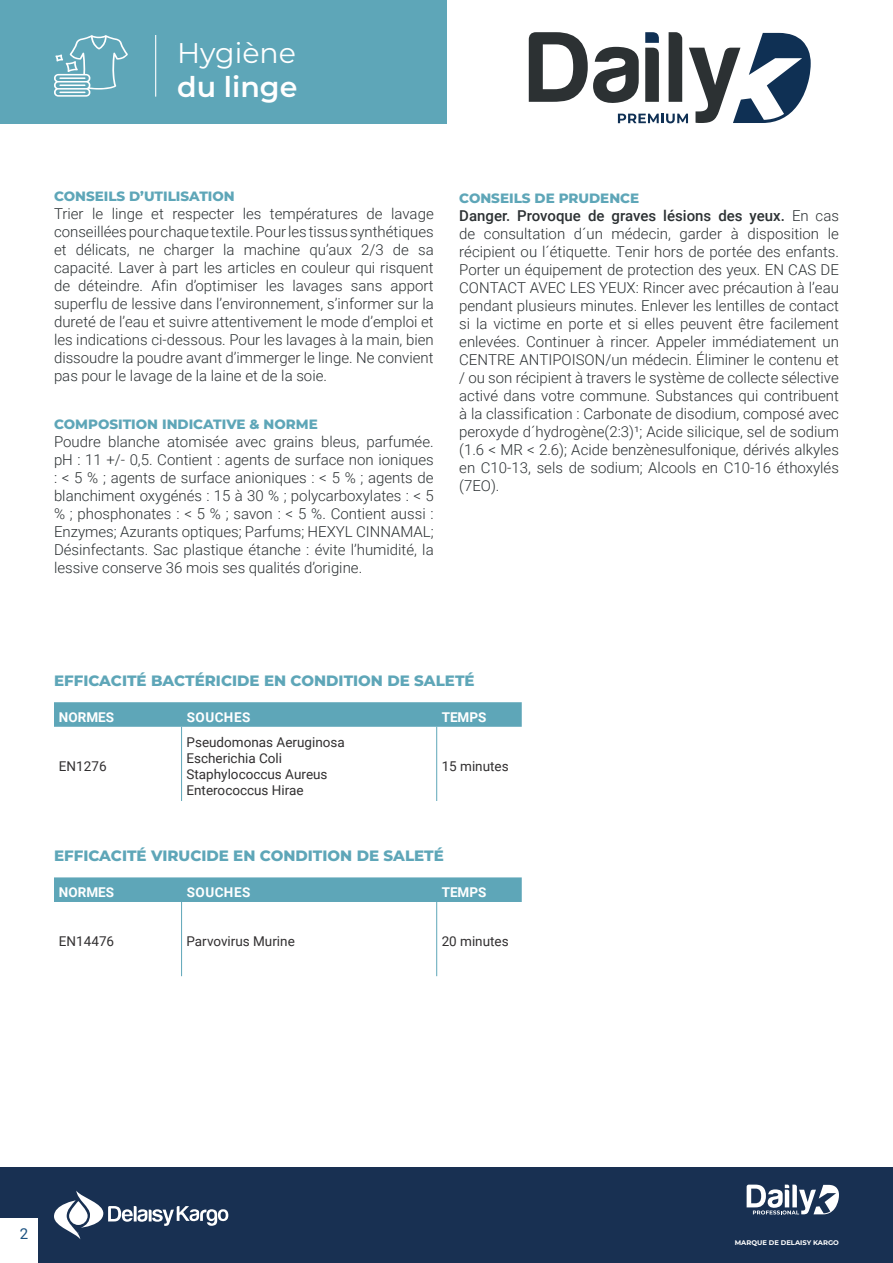
<style>
.page{position:relative;width:893px;height:1263px;background:#fff}
.page>*{position:absolute;margin:0;border:0;box-sizing:border-box;transform-origin:0 0}
.Medium_Size_80pt_Lea_96pt_Left{font:28.5px "Montserrat";color:#fff}
.Medium_Size_80pt_Lea_96pt_Left-2{font:600 28.5px "Montserrat";color:#fff}
.t1{font:300 15px/18px "Roboto";color:#2c3133;text-align:justify}
.t2{font:800 15px "Montserrat";color:#5ea6b8}
.Regular_Size_22pt_Lea_37pt_Left{font:15px "Roboto";color:#1c5281}
.t3{font:13.5px "Roboto";color:#312f30}
.t4{font:800 13.5px "Montserrat";color:#5ea6b8}
.t5{font:700 13.5px "Roboto";color:#fff}
.t6{font:700 13.5px "Roboto";letter-spacing:.035em;color:#fff}
.t7{font:700 6.75px "Montserrat";color:#fff}
.s1{font-weight:500}
</style>
<div class="page">
<div style="left:0;top:1167px;width:893px;height:96px;background:#183052"></div>
<svg style="left:54px;top:1191px;width:174px;height:48px"></svg>
<svg style="left:747px;top:1184px;width:92px;height:30px"></svg>
<div style="left:0;top:1218px;width:38px;height:45px;background:#fff"></div>
<svg style="left:529px;top:32px;width:282px;height:91px"></svg>
<div style="left:0;top:0;width:446px;height:123px;background:#5ea6b8"></div>
<hr style="left:155px;top:35px;width:1px;height:62px;background:#fff">
<svg style="left:54px;top:35px;width:74px;height:62px"></svg>
<svg style="left:54px;top:702px;width:468px;height:25px;background:#60a7b9"></svg>
<hr style="left:181px;top:727px;width:1px;height:74px;background:#5ea6b8">
<hr style="left:436px;top:727px;width:1px;height:74px;background:#5ea6b8">
<div style="left:54px;top:877px;width:468px;height:25px;background:#5ea6b8"></div>
<hr style="left:181px;top:902px;width:1px;height:74px;background:#5ea6b8">
<hr style="left:436px;top:902px;width:1px;height:74px;background:#5ea6b8">
<p class="Medium_Size_80pt_Lea_96pt_Left" style="left:177px;top:33px;width:120px">Hygiène</p>
<p class="Medium_Size_80pt_Lea_96pt_Left-2" style="left:177px;top:66px;width:122px">du linge</p>
<p class="t4" style="left:54px;top:187px;width:182px">CONSEILS D’UTILISATION</p>
<p class="t1" style="left:54px;top:204px;width:381px">Trier le linge et respecter les températures de lavage conseillées pour chaque textile. Pour les tissus synthétiques et délicats, ne charger la machine qu’aux 2/3 de sa capacité. Laver à part les articles en couleur qui risquent de déteindre. Afin d’optimiser les lavages sans apport superflu de lessive dans l’environnement, s’informer sur la dureté de l’eau et suivre attentivement le mode d’emploi et les indications ci-dessous. Pour les lavages à la main, bien dissoudre la poudre avant d’immerger le linge. Ne convient pas pour le lavage de la laine et de la soie.</p>
<p class="t4" style="left:54px;top:415px;width:265px">COMPOSITION INDICATIVE &amp; NORME</p>
<p class="t1" style="left:54px;top:433px;width:381px">Poudre blanche atomisée avec grains bleus, parfumée. pH : 11 +/- 0,5. Contient : agents de surface non ioniques : &lt; 5 % ; agents de surface anioniques : &lt; 5 % ; agents de blanchiment oxygénés : 15 à 30 % ; polycarboxylates : &lt; 5 % ; phosphonates : &lt; 5 % ; savon : &lt; 5 %. Contient aussi :<br>Enzymes; Azurants optiques; Parfums; HEXYL CINNAMAL; Désinfectants. Sac plastique étanche : évite l’humidité, la lessive conserve 36 mois ses qualités d’origine.</p>
<p class="t4" style="left:459px;top:188px;width:182px">CONSEILS DE PRUDENCE</p>
<p class="t1" style="left:459px;top:206px;width:381px"><span class="s1">Danger. Provoque de graves lésions des yeux.</span> En cas de consultation d´un médecin, garder à disposition le récipient ou l´étiquette. Tenir hors de portée des enfants.<br>Porter un équipement de protection des yeux. EN CAS DE CONTACT AVEC LES YEUX: Rincer avec précaution à l’eau pendant plusieurs minutes. Enlever les lentilles de contact si la victime en porte et si elles peuvent être facilement enlevées. Continuer à rincer. Appeler immédiatement un CENTRE ANTIPOISON/un médecin. Éliminer le contenu et / ou son récipient à travers le système de collecte sélective activé dans votre commune. Substances qui contribuent à la classification : Carbonate de disodium, composé avec peroxyde d´hydrogène(2:3)¹; Acide silicique, sel de sodium (1.6 &lt; MR &lt; 2.6); Acide benzènesulfonique, dérivés alkyles en C10-13, sels de sodium; Alcools en C10-16 éthoxylés (7EO).</p>
<p class="t2" style="left:54px;top:669px;width:422px">EFFICACITÉ BACTÉRICIDE EN CONDITION DE SALETÉ</p>
<p class="t5" style="left:59px;top:707px;width:57px">NORMES</p>
<p class="t6" style="left:187px;top:707px;width:65px">SOUCHES</p>
<p class="t5" style="left:442px;top:707px;width:46px">TEMPS</p>
<p class="t3" style="left:59px;top:757px;width:49px">EN1276</p>
<p class="t3" style="left:187px;top:732px;width:160px">Pseudomonas Aeruginosa</p>
<p class="t3" style="left:187px;top:749px;width:97px">Escherichia Coli</p>
<p class="t3" style="left:187px;top:765px;width:143px">Staphylococcus Aureus</p>
<p class="t3" style="left:187px;top:781px;width:119px">Enterococcus Hirae</p>
<p class="t3" style="left:442px;top:757px;width:69px">15 minutes</p>
<p class="t2" style="left:54px;top:844px;width:391px">EFFICACITÉ VIRUCIDE EN CONDITION DE SALETÉ</p>
<p class="t5" style="left:59px;top:882px;width:57px">NORMES</p>
<p class="t6" style="left:187px;top:882px;width:65px">SOUCHES</p>
<p class="t5" style="left:442px;top:882px;width:46px">TEMPS</p>
<p class="t3" style="left:59px;top:932px;width:57px">EN14476</p>
<p class="t3" style="left:187px;top:932px;width:110px">Parvovirus Murine</p>
<p class="t3" style="left:442px;top:932px;width:69px">20 minutes</p>
<p class="Regular_Size_22pt_Lea_37pt_Left" style="left:20px;top:1223px;width:10px">2</p>
<p class="t7" style="left:735px;top:1238px;width:106px">MARQUE DE DELAISY KARGO</p>
</div>
